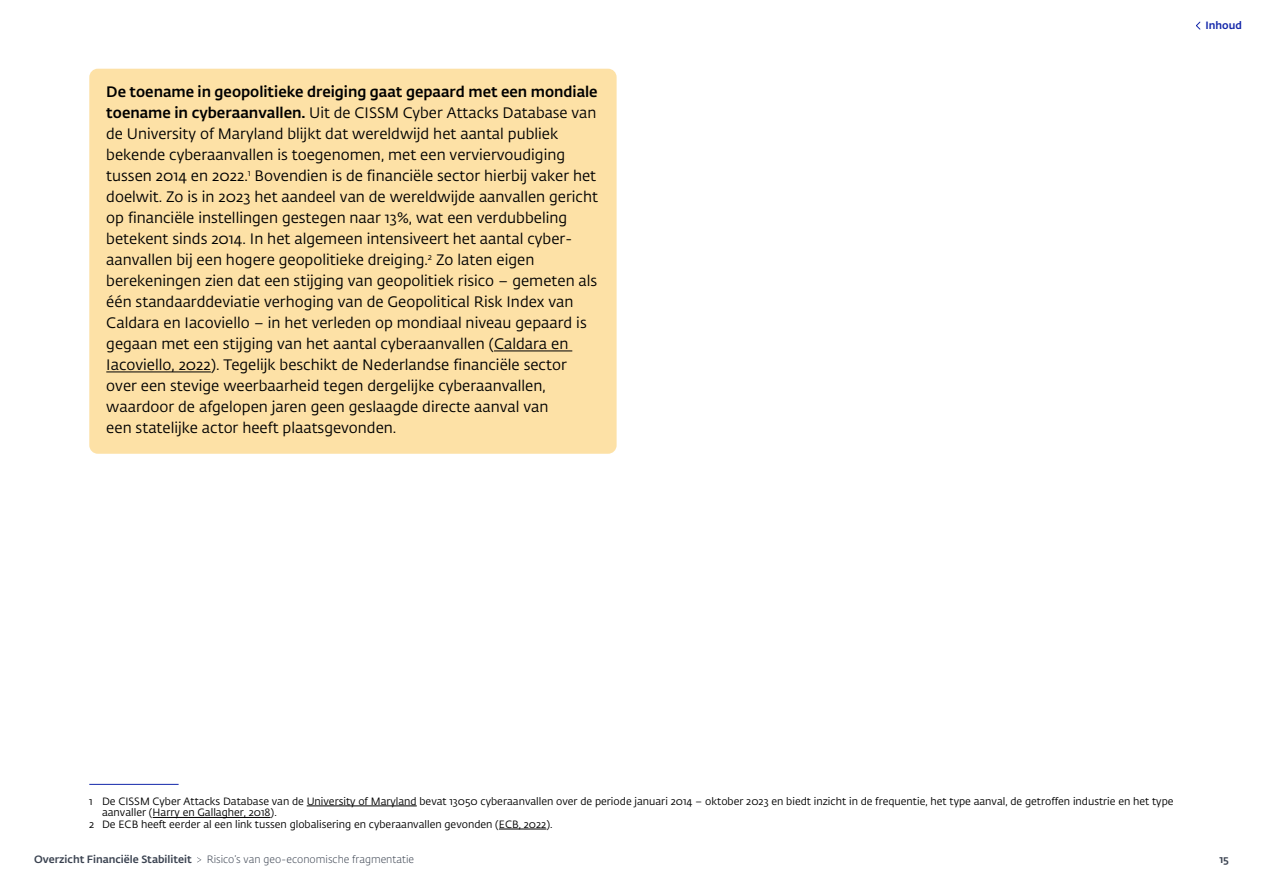
<style>
.page{position:relative;width:1263px;height:893px;background:#fff}
.page>*{position:absolute;margin:0;border:0;box-sizing:border-box;transform-origin:0 0}
.Kader_broodtekst{font:15px/21px "DNB Fedra";color:#000}
.Voetnoot{font:10.5px/11.6px "DNB Fedra";color:#000}
.t1{font:300 10.5px "DNB Fedra";color:#3a4250}
.t2{font:500 10.5px "DNB Fedra";color:#3a4250}
.P_Layout_Tab{font:500 10.5px "DNB Fedra";color:#1226aa}
.s1{font-weight:500}
</style>
<div class="page">
<svg style="left:1196px;top:21px;width:5px;height:9px"></svg>
<div style="left:89px;top:69px;width:528px;height:385px;background:#fde1a6;border-radius:9px"></div>
<hr style="left:494px;top:351px;width:78px;height:1px;background:#000">
<hr style="left:106px;top:372px;width:105px;height:1px;background:#000">
<hr style="left:89px;top:784px;width:90px;height:1px;background:#1226aa">
<hr style="left:307px;top:806px;width:110px;height:1px;background:#000">
<hr style="left:153px;top:817px;width:118px;height:1px;background:#000">
<hr style="left:499px;top:829px;width:47px;height:1px;background:#000">
<p class="Kader_broodtekst" style="left:106px;top:82px;width:493px"><span class="s1">De toename in geopolitieke dreiging gaat gepaard met een mondiale toename in cyberaanvallen.</span> Uit de CISSM Cyber Attacks Database van de University of Maryland blijkt dat wereldwijd het aantal publiek bekende cyberaanvallen is toegenomen, met een verviervoudiging tussen 2014 en 2022.<sup>1</sup> Bovendien is de financiële sector hierbij vaker het doelwit. Zo is in 2023 het aandeel van de wereldwijde aanvallen gericht op financiële instellingen gestegen naar 13%, wat een verdubbeling betekent sinds 2014. In het algemeen intensiveert het aantal cyber&shy;aanvallen bij een hogere geopolitieke dreiging.<sup>2</sup> Zo laten eigen berekeningen zien dat een stijging van geopolitiek risico – gemeten als één standaarddeviatie verhoging van de Geopolitical Risk Index van Caldara en Iacoviello – in het verleden op mondiaal niveau gepaard is gegaan met een stijging van het aantal cyberaanvallen (Caldara en Iacoviello, 2022). Tegelijk beschikt de Nederlandse financiële sector over een stevige weerbaarheid tegen dergelijke cyberaanvallen, waardoor de afgelopen jaren geen geslaagde directe aanval van<br>een statelijke actor heeft plaatsgevonden.</p>
<p class="P_Layout_Tab" style="left:1205px;top:19px;width:38px">Inhoud</p>
<p class="Voetnoot" style="left:102px;top:795px;width:1073px;text-indent:-13px">1 De CISSM Cyber Attacks Database van de University of Maryland bevat 13050 cyberaanvallen over de periode januari 2014 – oktober 2023 en biedt inzicht in de frequentie, het type aanval, de getroffen industrie en het type aanvaller (Harry en Gallagher, 2018).</p>
<p class="Voetnoot" style="left:89px;top:819px;width:465px">2 De ECB heeft eerder al een link tussen globalisering en cyberaanvallen gevonden (ECB, 2022).</p>
<p class="t2" style="left:34px;top:853px;width:159px">Overzicht Financiële Stabiliteit</p>
<p class="t1" style="left:207px;top:853px;width:209px">Risico’s van geo-economische fragmentatie</p>
<p class="t2" style="left:1219px;top:853px;width:11px">15</p>
</div>
